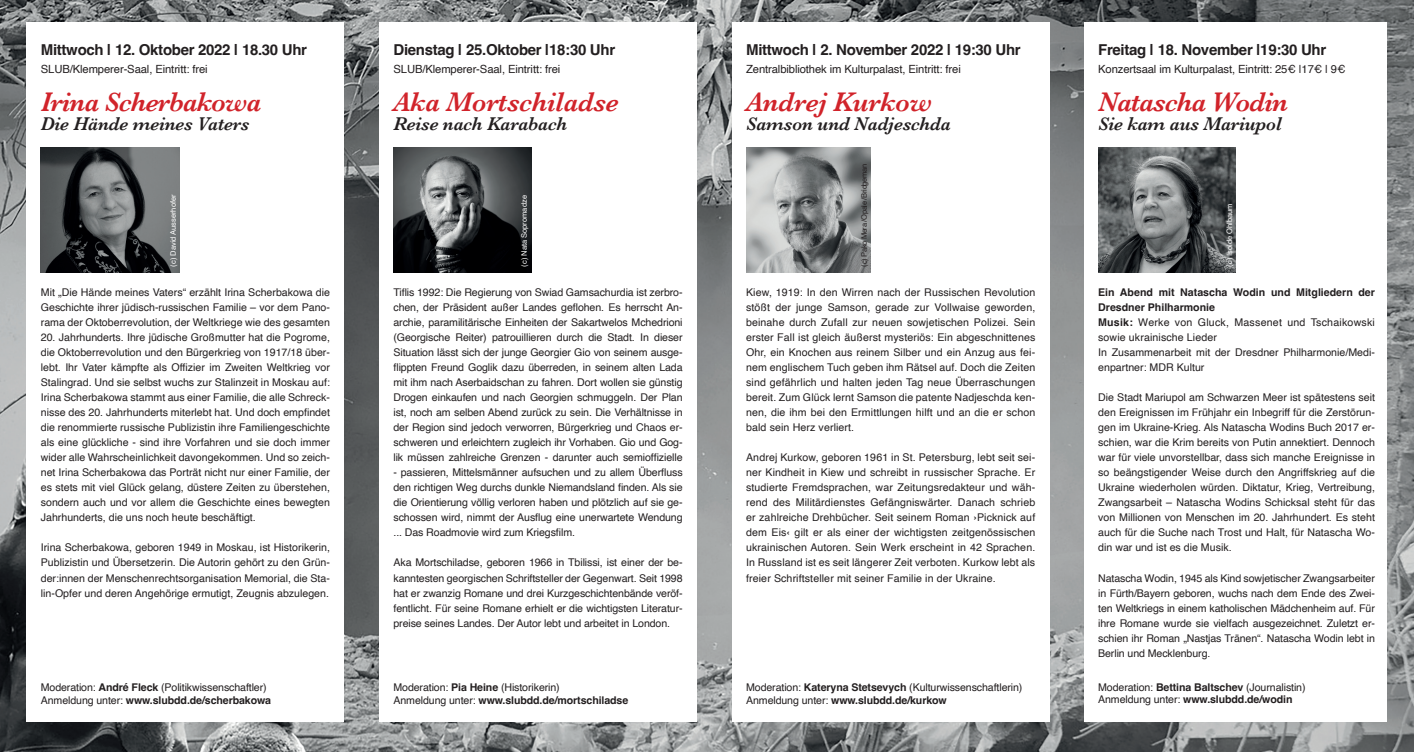
<style>
.page{position:relative;width:1414px;height:752px;background:#fff}
.page>*{position:absolute;margin:0;border:0;box-sizing:border-box;transform-origin:0 0}
.t1{font:italic 600 27.5px "Baskerville";letter-spacing:-.03em;color:#d1232a}
.t2{font:italic 600 27.5px "Baskerville";letter-spacing:-.01em;color:#d1232a}
.t3{font:italic 600 18.88px "Baskerville";letter-spacing:-.01em;color:#231f20}
.t4{font:700 15px "Helvetica";letter-spacing:-.02em;color:#231f20}
.t5{font:11.25px "Helvetica";letter-spacing:-.01em;color:#231f20}
.t6{font:10.62px/15px "Helvetica";color:#231f20;text-align:justify}
.t7{font:700 10.62px/15px "Helvetica";letter-spacing:-.01em;color:#231f20}
.t8{font:10.62px/15px "Helvetica";letter-spacing:.02em;color:#231f20}
.t9{font:7.5px "Helvetica";color:#fff}
.t10{font:7.5px "Helvetica";letter-spacing:-.04em;color:#231f20}
.s1{font-weight:700}
.s2{font-weight:400}
</style>
<div class="page">
<img style="left:0;top:0;width:1414px;height:751px">
<div style="left:27px;top:22px;width:317px;height:699px;background:#fff"></div>
<div style="left:379px;top:22px;width:318px;height:699px;background:#fff"></div>
<div style="left:732px;top:22px;width:317px;height:699px;background:#fff"></div>
<div style="left:1084px;top:22px;width:303px;height:699px;background:#fff"></div>
<img style="left:41px;top:147px;width:138px;height:125px">
<img style="left:393px;top:147px;width:139px;height:125px">
<img style="left:746px;top:147px;width:124px;height:125px">
<img style="left:1098px;top:147px;width:138px;height:125px">
<p class="t4" style="left:41px;top:40px;width:268px">Mittwoch | 12. Oktober 2022 | 18.30 Uhr</p>
<p class="t5" style="left:41px;top:61px;width:168px">SLUB/Klemperer-Saal, Eintritt: frei</p>
<p class="t1" style="left:41px;top:86px;width:222px">Irina Scherbakowa</p>
<p class="t3" style="left:41px;top:113px;width:210px">Die Hände meines Vaters</p>
<p class="t4" style="left:393px;top:40px;width:223px">Dienstag | 25.Oktober |18:30 Uhr</p>
<p class="t5" style="left:393px;top:61px;width:168px">SLUB/Klemperer-Saal, Eintritt: frei</p>
<p class="t2" style="left:393px;top:86px;width:227px">Aka Mortschiladse</p>
<p class="t3" style="left:393px;top:113px;width:175px">Reise nach Karabach</p>
<p class="t9" style="left:167px;top:266px;width:74px;rotate:-90deg">(c) David Ausserhofer</p>
<p class="t9" style="left:518px;top:266px;width:73px;rotate:-90deg">(c) Nata Sopromadze</p>
<p class="t6" style="left:41px;top:285px;width:291px">Mit „Die Hände meines Vaters“ erzählt Irina Scherbakowa die Geschichte ihrer jüdisch-russischen Familie – vor dem Pano&shy;rama der Oktoberrevolution, der Weltkriege wie des gesamten</p>
<p class="t6" style="left:41px;top:330px;width:291px">20. Jahrhunderts. Ihre jüdische Großmutter hat die Pogrome, die Oktoberrevolution und den Bürgerkrieg von 1917/18 über&shy;lebt. Ihr Vater kämpfte als Offizier im Zweiten Weltkrieg vor Stalingrad. Und sie selbst wuchs zur Stalinzeit in Moskau auf:<br>Irina Scherbakowa stammt aus einer Familie, die alle Schreck&shy;nisse des 20. Jahrhunderts miterlebt hat. Und doch empfindet die renommierte russische Publizistin ihre Familiengeschichte als eine glückliche - sind ihre Vorfahren und sie doch immer wider alle Wahrscheinlichkeit davongekommen. Und so zeich&shy;net Irina Scherbakowa das Porträt nicht nur einer Familie, der es stets mit viel Glück gelang, düstere Zeiten zu überstehen, sondern auch und vor allem die Geschichte eines bewegten Jahrhunderts, die uns noch heute beschäftigt.</p>
<p class="t6" style="left:41px;top:540px;width:291px">Irina Scherbakowa, geboren 1949 in Moskau, ist Historikerin, Publizistin und Übersetzerin. Die Autorin gehört zu den Grün&shy;der:innen der Menschenrechtsorganisation Memorial, die Sta&shy;lin-Opfer und deren Angehörige ermutigt, Zeugnis abzulegen.</p>
<p class="t6" style="left:41px;top:679px;width:227px">Moderation: <span class="s1">André Fleck</span> (Politikwissenschaftler)</p>
<p class="t7" style="left:41px;top:693px;width:232px"><span class="s2">Anmeldung unter:</span> www.slubdd.de/scherbakowa</p>
<p class="t6" style="left:393px;top:285px;width:291px">Tiflis 1992: Die Regierung von Swiad Gamsachurdia ist zerbro&shy;chen, der Präsident außer Landes geflohen. Es herrscht An&shy;archie, paramilitärische Einheiten der Sakartwelos Mchedrioni (Georgische Reiter) patrouillieren durch die Stadt. In dieser Situation lässt sich der junge Georgier Gio von seinem ausge&shy;flippten Freund Goglik dazu überreden, in seinem alten Lada mit ihm nach Aserbaidschan zu fahren. Dort wollen sie günstig Drogen einkaufen und nach Georgien schmuggeln. Der Plan ist, noch am selben Abend zurück zu sein. Die Verhältnisse in der Region sind jedoch verworren, Bürgerkrieg und Chaos er&shy;schweren und erleichtern zugleich ihr Vorhaben. Gio und Gog&shy;lik müssen zahlreiche Grenzen - darunter auch semioffizielle</p>
<p class="t6" style="left:393px;top:465px;width:291px">- passieren, Mittelsmänner aufsuchen und zu allem Überfluss den richtigen Weg durchs dunkle Niemandsland finden. Als sie die Orientierung völlig verloren haben und plötzlich auf sie ge&shy;schossen wird, nimmt der Ausflug eine unerwartete Wendung ... Das Roadmovie wird zum Kriegsfilm.</p>
<p class="t6" style="left:393px;top:555px;width:291px">Aka Mortschiladse, geboren 1966 in Tbilissi, ist einer der be&shy;kanntesten georgischen Schriftsteller der Gegenwart. Seit 1998 hat er zwanzig Romane und drei Kurzgeschichtenbände veröf&shy;fentlicht. Für seine Romane erhielt er die wichtigsten Literatur&shy;preise seines Landes. Der Autor lebt und arbeitet in London.</p>
<p class="t6" style="left:393px;top:679px;width:168px">Moderation: <span class="s1">Pia Heine</span> (Historikerin)</p>
<p class="t7" style="left:393px;top:693px;width:236px"><span class="s2">Anmeldung unter:</span> www.slubdd.de/mortschiladse</p>
<p class="t4" style="left:746px;top:40px;width:276px">Mittwoch | 2. November 2022 | 19:30 Uhr</p>
<p class="t5" style="left:746px;top:61px;width:216px">Zentralbibliothek im Kulturpalast, Eintritt: frei</p>
<p class="t2" style="left:746px;top:86px;width:188px">Andrej Kurkow</p>
<p class="t3" style="left:746px;top:113px;width:206px">Samson und Nadjeschda</p>
<p class="t10" style="left:858px;top:266px;width:104px;rotate:-90deg">(c) Pako Mera /Opale /Bridgeman</p>
<p class="t6" style="left:746px;top:285px;width:291px">Kiew, 1919: In den Wirren nach der Russischen Revolution stößt der junge Samson, gerade zur Vollwaise geworden, beinahe durch Zufall zur neuen sowjetischen Polizei. Sein erster Fall ist gleich äußerst mysteriös: Ein abgeschnittenes Ohr, ein Knochen aus reinem Silber und ein Anzug aus fei&shy;nem englischem Tuch geben ihm Rätsel auf. Doch die Zeiten sind gefährlich und halten jeden Tag neue Überraschungen bereit. Zum Glück lernt Samson die patente Nadjeschda ken&shy;nen, die ihm bei den Ermittlungen hilft und an die er schon bald sein Herz verliert.</p>
<p class="t6" style="left:746px;top:450px;width:291px">Andrej Kurkow, geboren 1961 in St. Petersburg, lebt seit sei&shy;ner Kindheit in Kiew und schreibt in russischer Sprache. Er studierte Fremdsprachen, war Zeitungsredakteur und wäh&shy;rend des Militärdienstes Gefängniswärter. Danach schrieb er zahlreiche Drehbücher. Seit seinem Roman ›Picknick auf dem Eis‹ gilt er als einer der wichtigsten zeitgenössischen ukrainischen Autoren. Sein Werk erscheint in 42 Sprachen.<br>In Russland ist es seit längerer Zeit verboten. Kurkow lebt als freier Schriftsteller mit seiner Familie in der Ukraine.</p>
<p class="t6" style="left:746px;top:679px;width:278px">Moderation: <span class="s1">Kateryna Stetsevych</span> (Kulturwissenschaftlerin)</p>
<p class="t7" style="left:746px;top:693px;width:202px"><span class="s2">Anmeldung unter:</span> www.slubdd.de/kurkow</p>
<p class="t4" style="left:1098px;top:40px;width:230px">Freitag | 18. November |19:30 Uhr</p>
<p class="t5" style="left:1098px;top:61px;width:249px">Konzertsaal im Kulturpalast, Eintritt: 25€ |17€ | 9€</p>
<p class="t1" style="left:1098px;top:86px;width:192px">Natascha Wodin</p>
<p class="t3" style="left:1098px;top:113px;width:185px">Sie kam aus Mariupol</p>
<p class="t9" style="left:1224px;top:266px;width:65px;rotate:-90deg">(c) Isolde Ohlbaum</p>
<p class="t7" style="left:1098px;top:286px;width:278px">Ein Abend mit Natascha Wodin und Mitgliedern der<br>Dresdner Philharmonie</p>
<p class="t8" style="left:1098px;top:315px;width:278px"><span class="s1">Musik:</span> Werke von Gluck, Massenet und Tschaikowski sowie ukrainische Lieder</p>
<p class="t6" style="left:1098px;top:345px;width:278px">In Zusammenarbeit mit der Dresdner Philharmonie/Medi&shy;enpartner: MDR Kultur</p>
<p class="t6" style="left:1098px;top:390px;width:278px">Die Stadt Mariupol am Schwarzen Meer ist spätestens seit den Ereignissen im Frühjahr ein Inbegriff für die Zerstörun&shy;gen im Ukraine-Krieg. Als Natascha Wodins Buch 2017 er&shy;schien, war die Krim bereits von Putin annektiert. Dennoch war für viele unvorstellbar, dass sich manche Ereignisse in so beängstigender Weise durch den Angriffskrieg auf die Ukraine wiederholen würden. Diktatur, Krieg, Vertreibung, Zwangsarbeit – Natascha Wodins Schicksal steht für das von Millionen von Menschen im 20. Jahrhundert. Es steht auch für die Suche nach Trost und Halt, für Natascha Wo&shy;din war und ist es die Musik.</p>
<p class="t6" style="left:1098px;top:570px;width:278px">Natascha Wodin, 1945 als Kind sowjetischer Zwangsarbeiter in Fürth/Bayern geboren, wuchs nach dem Ende des Zwei&shy;ten Weltkriegs in einem katholischen Mädchenheim auf. Für ihre Romane wurde sie vielfach ausgezeichnet. Zuletzt er&shy;schien ihr Roman „Nastjas Tränen“. Natascha Wodin lebt in Berlin und Mecklenburg.</p>
<p class="t6" style="left:1098px;top:679px;width:209px">Moderation: <span class="s1">Bettina Baltschev</span> (Journalistin)</p>
<p class="t7" style="left:1098px;top:693px;width:196px"><span class="s2">Anmeldung unter:</span> www.slubdd.de/wodin</p>
</div>
